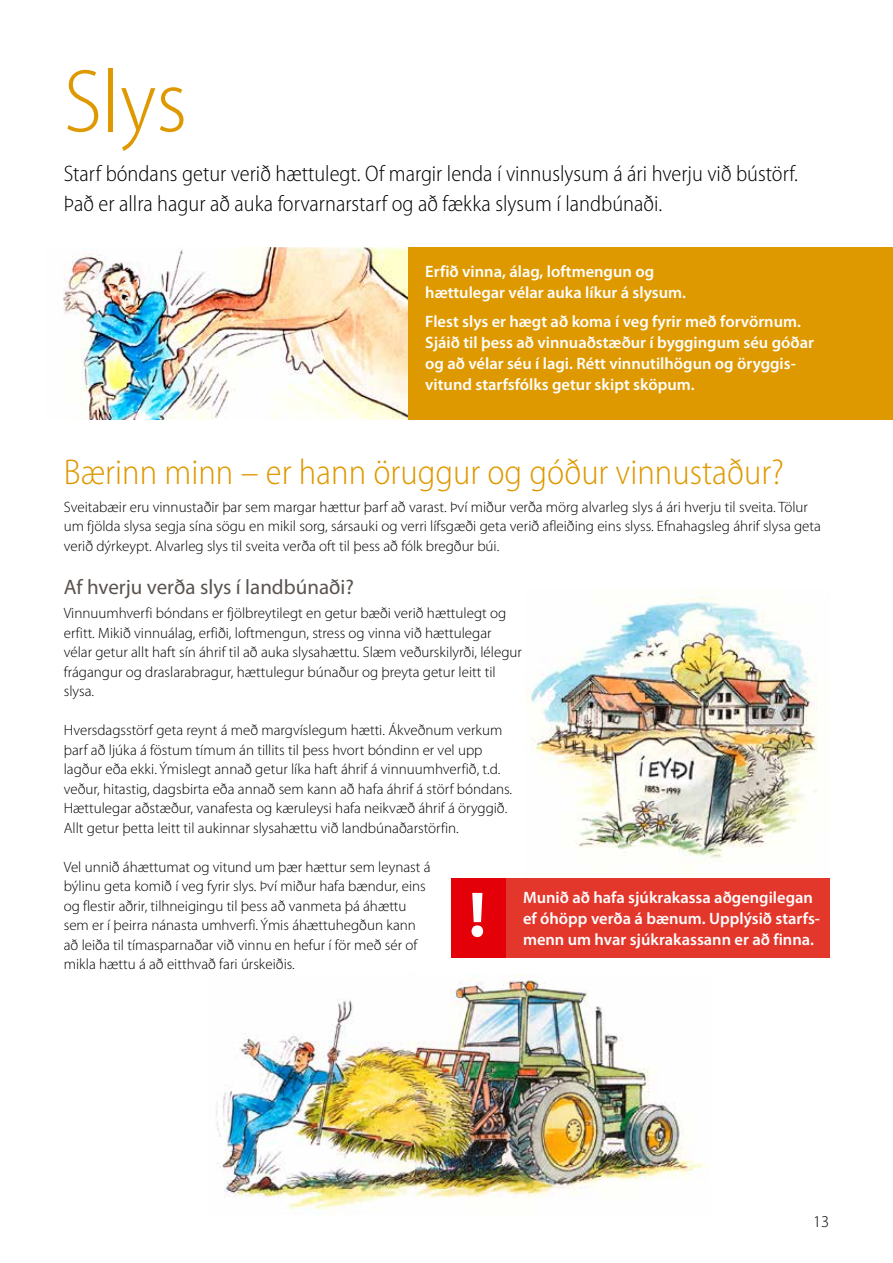
<style>
.page{position:relative;width:893px;height:1263px;background:#fff}
.page>*{position:absolute;margin:0;border:0;box-sizing:border-box;transform-origin:0 0}
.t1{font:300 semi-condensed 90px "Myriad Pro";color:#df9900}
.t2{font:700 64.5px "Myriad Pro";color:#fff}
.t3{font:300 semi-condensed 36px "Myriad Pro";color:#df9900}
.t4{font:300 semi-condensed 22.5px/30px "Myriad Pro";color:#000}
.t5{font:21px "Myriad Pro";color:#5a534f}
.t6{font:600 16.5px/21px "Myriad Pro";color:#fff}
.t7{font:300 16.5px "Myriad Pro";color:#000}
.t8{font:300 15px/19.5px "Myriad Pro";color:#000}
</style>
<div class="page">
<img style="left:525px;top:591px;width:292px;height:268px">
<img style="left:216px;top:974px;width:493px;height:241px">
<img style="left:63px;top:248px;width:345px;height:172px">
<div style="left:408px;top:248px;width:485px;height:172px;background:#df9900"></div>
<div style="left:452px;top:878px;width:54px;height:79px;background:#e30008"></div>
<div style="left:506px;top:878px;width:323px;height:79px;background:#e4372c"></div>
<h1 class="t1" style="left:64px;top:53px;width:125px">Slys</h1>
<h3 class="t4" style="left:64px;top:159px;width:736px">Starf bóndans getur verið hættulegt. Of margir lenda í vinnuslysum á ári hverju við bústörf.<br>Það er allra hagur að auka forvarnarstarf og að fækka slysum í landbúnaði.</h3>
<p class="t6" style="left:425px;top:260px;width:262px">Erfið vinna, álag, loftmengun og hættulegar vélar auka líkur á slysum.</p>
<p class="t6" style="left:425px;top:311px;width:390px">Flest slys er hægt að koma í veg fyrir með forvörnum.<br>Sjáið til þess að vinnuaðstæður í byggingum séu góðar og að vélar séu í lagi. Rétt vinnutilhögun og öryggis&shy;vitund starfsfólks getur skipt sköpum.</p>
<h3 class="t3" style="left:64px;top:452px;width:722px">Bærinn minn – er hann öruggur og góður vinnustaður?</h3>
<p class="t8" style="left:64px;top:497px;width:759px">Sveitabæir eru vinnustaðir þar sem margar hættur þarf að varast. Því miður verða mörg alvarleg slys á ári hverju til sveita. Tölur um fjölda slysa segja sína sögu en mikil sorg, sársauki og verri lífsgæði geta verið afleiðing eins slyss. Efnahagsleg áhrif slysa geta verið dýrkeypt. Alvarleg slys til sveita verða oft til þess að fólk bregður búi.</p>
<h3 class="t5" style="left:64px;top:574px;width:292px">Af hverju verða slys í landbúnaði?</h3>
<p class="t8" style="left:64px;top:604px;width:460px">Vinnuumhverfi bóndans er fjölbreytilegt en getur bæði verið hættulegt og erfitt. Mikið vinnuálag, erfiði, loftmengun, stress og vinna við hættulegar vélar getur allt haft sín áhrif til að auka slysahættu. Slæm veðurskilyrði, lélegur frágangur og draslarabragur, hættulegur búnaður og þreyta getur leitt til slysa.</p>
<p class="t8" style="left:64px;top:721px;width:450px">Hversdagsstörf geta reynt á með margvíslegum hætti. Ákveðnum verkum þarf að ljúka á föstum tímum án tillits til þess hvort bóndinn er vel upp lagður eða ekki. Ýmislegt annað getur líka haft áhrif á vinnuumhverfið, t.d. veður, hitastig, dagsbirta eða annað sem kann að hafa áhrif á störf bóndans.<br>Hættulegar aðstæður, vanafesta og kæruleysi hafa neikvæð áhrif á öryggið.<br>Allt getur þetta leitt til aukinnar slysahættu við landbúnaðarstörfin.</p>
<p class="t8" style="left:64px;top:857px;width:368px">Vel unnið áhættumat og vitund um þær hættur sem leynast á býlinu geta komið í veg fyrir slys. Því miður hafa bændur, eins og flestir aðrir, tilhneigingu til þess að vanmeta þá áhættu sem er í þeirra nánasta umhverfi. Ýmis áhættuhegðun kann að leiða til tímasparnaðar við vinnu en hefur í för með sér of mikla hættu á að eitthvað fari úrskeiðis.</p>
<p class="t6" style="left:523px;top:886px;width:299px">Munið að hafa sjúkrakassa aðgengilegan ef óhöpp verða á bænum. Upplýsið starfs-</p>
<h2 class="t2" style="left:469px;top:872px;width:19px">!</h2>
<p class="t6" style="left:523px;top:928px;width:293px">menn um hvar sjúkrakassann er að finna.</p>
<p class="t7" style="left:813px;top:1212px;width:18px">13</p>
</div>
